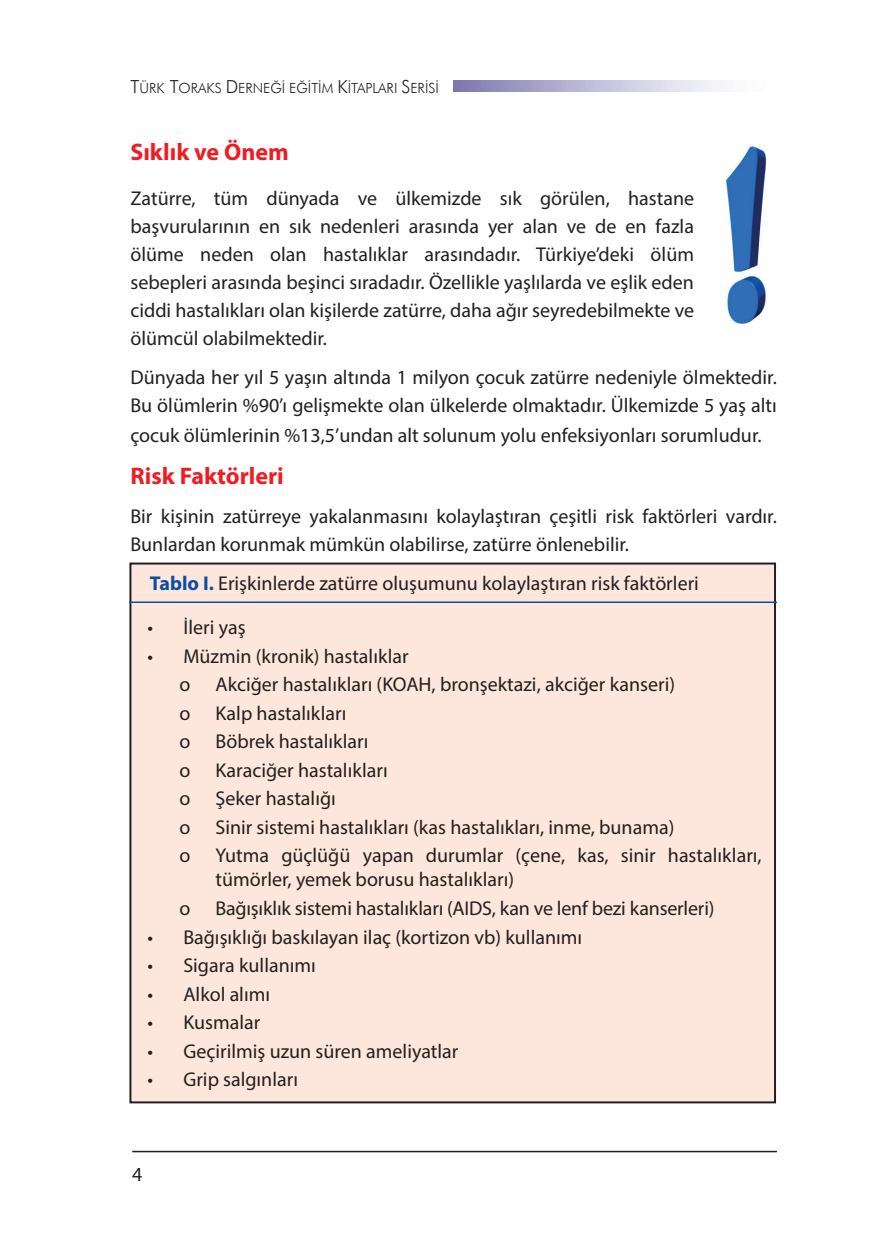
<style>
.page{position:relative;width:879px;height:1248px;background:#fff}
.page>*{position:absolute;margin:0;border:0;box-sizing:border-box;transform-origin:0 0}
.t1{font:700 24px "Myriad Pro";color:#ee1d23}
.t2{font:20px/28px "Myriad Pro";color:#231f20}
.t3{font:300 14px "Futura BT";color:#231f20}
.s1{font-size:18px}
.s2{font-weight:700;color:#0d4da1}
</style>
<div class="page">
<svg style="left:454px;top:81px;width:264px;height:11px"></svg>
<hr style="left:132px;top:1150px;width:645px;height:2px;background:#231f20">
<div style="left:130px;top:563px;width:645px;height:539px;background:#fde7dc"></div>
<div style="left:129px;top:562px;width:647px;height:541px;border:2px solid #231f20"></div>
<img style="left:725px;top:146px;width:42px;height:178px">
<hr style="left:129px;top:601px;width:648px;height:2px;background:#0d4da1">
<p class="t3" style="left:130px;top:80px;width:310px"><span class="s1">T</span>ÜRK <span class="s1">T</span>ORAKS <span class="s1">D</span>ERNEĞİ EĞİTİM <span class="s1">K</span>İTAPLARI <span class="s1">S</span>ERİSİ</p>
<p class="t1" style="left:130px;top:138px;width:160px">Sıklık ve Önem</p>
<p class="t2" style="left:130px;top:184px;width:565px;text-align:justify">Zatürre, tüm dünyada ve ülkemizde sık görülen, hastane başvurularının en sık nedenleri arasında yer alan ve de en fazla ölüme neden olan hastalıklar arasındadır. Türkiye’deki ölüm sebepleri arasında beşinci sıradadır. Özellikle yaşlılarda ve eşlik eden ciddi hastalıkları olan kişilerde zatürre, daha ağır seyredebilmekte ve ölümcül olabilmektedir.</p>
<p class="t2" style="left:130px;top:363px;width:648px">Dünyada her yıl 5 yaşın altında 1 milyon çocuk zatürre nedeniyle ölmektedir.<br>Bu ölümlerin %90’ı gelişmekte olan ülkelerde olmaktadır. Ülkemizde 5 yaş altı</p>
<p class="t2" style="left:130px;top:421px;width:633px">çocuk ölümlerinin %13,5’undan alt solunum yolu enfeksiyonları sorumludur.</p>
<p class="t1" style="left:130px;top:462px;width:155px">Risk Faktörleri</p>
<p class="t2" style="left:130px;top:502px;width:648px">Bir kişinin zatürreye yakalanmasını kolaylaştıran çeşitli risk faktörleri vardır.<br>Bunlardan korunmak mümkün olabilirse, zatürre önlenebilir.</p>
<p class="t2" style="left:150px;top:569px;width:550px"><span class="s2">Tablo I.</span> Erişkinlerde zatürre oluşumunu kolaylaştıran risk faktörleri</p>
<p class="t2" style="left:147px;top:613px;width:100px">• İleri yaş</p>
<p class="t2" style="left:179px;top:641px;width:231px;line-height:28.6px;text-indent:-32px">• Müzmin (kronik) hastalıklar o</p>
<p class="t2" style="left:215px;top:670px;width:461px">Akciğer hastalıkları (KOAH, bronşektazi, akciğer kanseri)</p>
<p class="t2" style="left:179px;top:698px;width:12px">o</p>
<p class="t2" style="left:215px;top:698px;width:132px">Kalp hastalıkları</p>
<p class="t2" style="left:179px;top:727px;width:12px">o</p>
<p class="t2" style="left:215px;top:727px;width:154px">Böbrek hastalıkları</p>
<p class="t2" style="left:179px;top:755px;width:12px">o</p>
<p class="t2" style="left:215px;top:755px;width:174px">Karaciğer hastalıkları</p>
<p class="t2" style="left:179px;top:784px;width:12px">o</p>
<p class="t2" style="left:215px;top:784px;width:122px">Şeker hastalığı</p>
<p class="t2" style="left:179px;top:812px;width:12px">o</p>
<p class="t2" style="left:215px;top:812px;width:460px">Sinir sistemi hastalıkları (kas hastalıkları, inme, bunama)</p>
<p class="t2" style="left:179px;top:841px;width:12px">o</p>
<p class="t2" style="left:215px;top:843px;width:548px;line-height:24px">Yutma güçlüğü yapan durumlar (çene, kas, sinir hastalıkları, tümörler, yemek borusu hastalıkları)</p>
<p class="t2" style="left:179px;top:893px;width:12px">o</p>
<p class="t2" style="left:215px;top:893px;width:500px">Bağışıklık sistemi hastalıkları (AIDS, kan ve lenf bezi kanserleri)</p>
<p class="t2" style="left:147px;top:922px;width:436px">• Bağışıklığı baskılayan ilaç (kortizon vb) kullanımı</p>
<p class="t2" style="left:147px;top:951px;width:170px">• Sigara kullanımı</p>
<p class="t2" style="left:147px;top:979px;width:124px">• Alkol alımı</p>
<p class="t2" style="left:147px;top:1008px;width:114px">• Kusmalar</p>
<p class="t2" style="left:147px;top:1036px;width:312px">• Geçirilmiş uzun süren ameliyatlar</p>
<p class="t2" style="left:147px;top:1065px;width:152px">• Grip salgınları</p>
<p class="t2" style="left:132px;top:1159px;width:12px">4</p>
</div>
